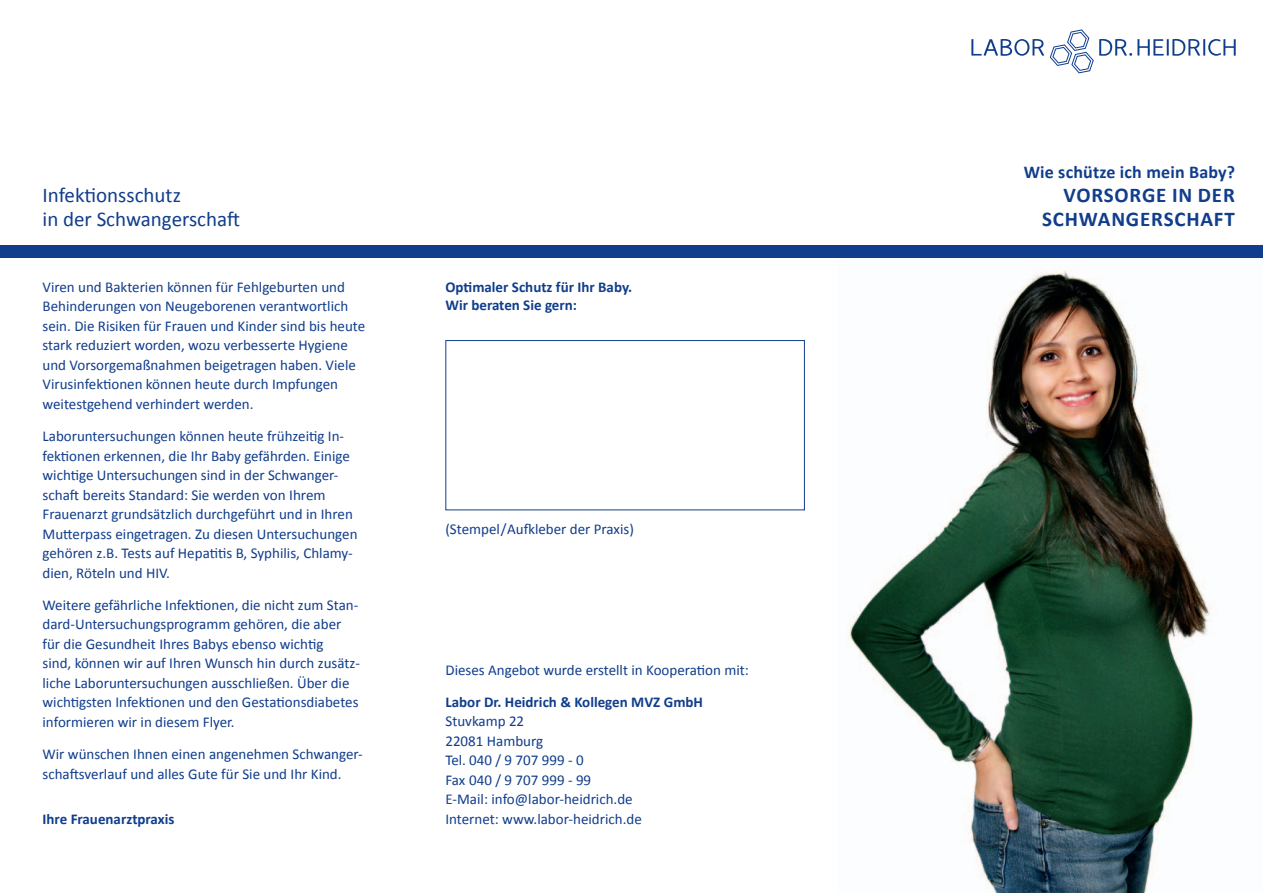
<style>
.page{position:relative;width:1263px;height:893px;background:#fff}
.page>*{position:absolute;margin:0;border:0;box-sizing:border-box;transform-origin:0 0}
.t1{font:21px/24px "Calibri";color:#103d8c}
.t2{font:700 21px/24px "Calibri";letter-spacing:.04em;color:#103d8c;text-align:right}
.t3{font:700 18px "Calibri";letter-spacing:.01em;color:#103d8c}
.t4{font:15px/19.5px "Calibri";color:#103d8c}
.t5{font:700 15px/18px "Calibri";color:#103d8c}
</style>
<div class="page">
<img style="left:838px;top:245px;width:425px;height:648px">
<svg style="left:971px;top:29px;width:265px;height:44px"></svg>
<div style="left:0;top:246px;width:1263px;height:12px;background:#103d8c"></div>
<div style="left:445px;top:340px;width:360px;height:170px;border:1px solid #103d8c"></div>
<h1 class="t1" style="left:43px;top:182px;width:199px">Infektionsschutz<br>in der Schwangerschaft</h1>
<p class="t4" style="left:43px;top:276px;width:324px">Viren und Bakterien können für Fehlgeburten und Behinderungen von Neugeborenen verantwortlich sein. Die Risiken für Frauen und Kinder sind bis heute stark reduziert worden, wozu verbesserte Hygiene und Vorsorgemaßnahmen beigetragen haben. Viele Virusinfektionen können heute durch Impfungen weitestgehend verhindert werden.</p>
<p class="t4" style="left:43px;top:426px;width:316px">Laboruntersuchungen können heute frühzeitig In&shy;fektionen erkennen, die Ihr Baby gefährden. Einige wichtige Untersuchungen sind in der Schwanger&shy;schaft bereits Standard: Sie werden von Ihrem Frauenarzt grundsätzlich durchgeführt und in Ihren Mutterpass eingetragen. Zu diesen Untersuchungen gehören z.B. Tests auf Hepatitis B, Syphilis, Chlamy&shy;dien, Röteln und HIV.</p>
<p class="t4" style="left:43px;top:594px;width:318px">Weitere gefährliche Infektionen, die nicht zum Stan&shy;dard-Untersuchungsprogramm gehören, die aber für die Gesundheit Ihres Babys ebenso wichtig<br>sind, können wir auf Ihren Wunsch hin durch zusätz&shy;liche Laboruntersuchungen ausschließen. Über die wichtigsten Infektionen und den Gestationsdiabetes informieren wir in diesem Flyer.</p>
<p class="t4" style="left:43px;top:744px;width:322px">Wir wünschen Ihnen einen angenehmen Schwanger&shy;schaftsverlauf und alles Gute für Sie und Ihr Kind.</p>
<p class="t5" style="left:43px;top:809px;width:133px">Ihre Frauenarztpraxis</p>
<p class="t5" style="left:445px;top:277px;width:188px">Optimaler Schutz für Ihr Baby.<br>Wir beraten Sie gern:</p>
<p class="t4" style="left:445px;top:519px;width:190px">(Stempel/Aufkleber der Praxis)</p>
<p class="t4" style="left:445px;top:659px;width:305px">Dieses Angebot wurde erstellt in Kooperation mit:</p>
<p class="t5" style="left:445px;top:692px;width:259px">Labor Dr. Heidrich &amp; Kollegen MVZ GmbH</p>
<p class="t4" style="left:445px;top:711px;width:198px">Stuvkamp 22<br>22081 Hamburg<br>Tel. 040 / 9 707 999 - 0<br>Fax 040 / 9 707 999 - 99<br>E-Mail: info@labor-heidrich.de<br>Internet: www.labor-heidrich.de</p>
<p class="t3" style="left:1024px;top:161px;width:213px">Wie schütze ich mein Baby?</p>
<h1 class="t2" style="left:1042px;top:182px;width:194px">Vorsorge in der<br>Schwangerschaft</h1>
</div>
